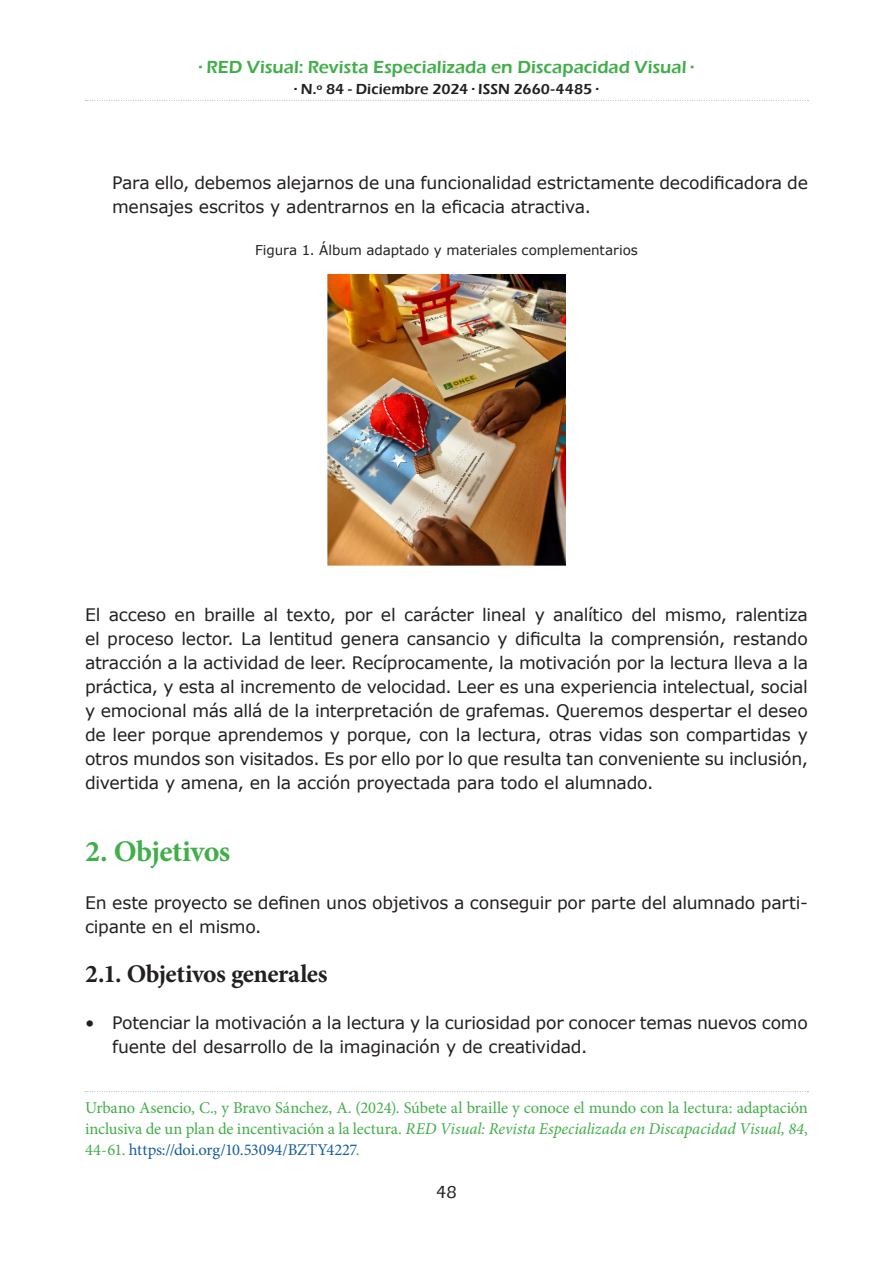
<style>
.page{position:relative;width:893px;height:1263px;background:#fff}
.page>*{position:absolute;margin:0;border:0;box-sizing:border-box;transform-origin:0 0}
.t1{font:700 30px "Minion Pro";letter-spacing:-.015em;color:#40ae49}
.t2{font:700 25.5px "Minion Pro";letter-spacing:-.02em;color:#231f20}
.t3{font:600 18px "Eras ITC";color:#40ae49}
.t4{font:500 18px "Eras ITC";color:#231f20}
.t5{font:17.25px/24px "Verdana";letter-spacing:-.015em;color:#231f20}
.t6{font:16.5px/21px "Minion Pro";letter-spacing:-.01em;color:#40ae49;text-align:justify}
.t7{font:600 15px "Eras ITC";letter-spacing:.005em;color:#231f20}
.t8{font:13.5px "Verdana";letter-spacing:-.005em;color:#231f20}
.s1{font-style:italic}
.s2{color:#175d9e}
</style>
<div class="page">
<svg style="left:86px;top:100px;width:722px;height:1px"></svg>
<img style="left:328px;top:274px;width:237px;height:292px">
<svg style="left:86px;top:1091px;width:722px;height:1px"></svg>
<p class="t3" style="left:199px;top:56px;width:496px">· RED Visual: Revista Especializada en Discapacidad Visual ·</p>
<p class="t7" style="left:295px;top:80px;width:305px">· N.º 84 - Diciembre 2024 · ISSN 2660-4485 ·</p>
<p class="t5" style="left:112px;top:171px;width:697px">Para ello, debemos alejarnos de una funcionalidad estrictamente decodificadora de mensajes escritos y adentrarnos en la eficacia atractiva.</p>
<p class="t8" style="left:255px;top:241px;width:384px">Figura 1. Álbum adaptado y materiales complementarios</p>
<p class="t5" style="left:85px;top:603px;width:724px;text-align:justify">El acceso en braille al texto, por el carácter lineal y analítico del mismo, ralentiza el proceso lector. La lentitud genera cansancio y dificulta la comprensión, restando atracción a la actividad de leer. Recíprocamente, la motivación por la lectura lleva a la práctica, y esta al incremento de velocidad. Leer es una experiencia intelectual, social y emocional más allá de la interpretación de grafemas. Queremos despertar el deseo de leer porque aprendemos y porque, con la lectura, otras vidas son compartidas y otros mundos son visitados. Es por ello por lo que resulta tan conveniente su inclusión, divertida y amena, en la acción proyectada para todo el alumnado.</p>
<h1 class="t1" style="left:85px;top:831px;width:147px">2. Objetivos</h1>
<p class="t5" style="left:85px;top:891px;width:724px">En este proyecto se definen unos objetivos a conseguir por parte del alumnado parti&shy;cipante en el mismo.</p>
<h2 class="t2" style="left:85px;top:955px;width:244px">2.1. Objetivos generales</h2>
<p class="t5" style="left:112px;top:1011px;width:697px;text-indent:-27px">• Potenciar la motivación a la lectura y la curiosidad por conocer temas nuevos como fuente del desarrollo de la imaginación y de creatividad.</p>
<p class="t6" style="left:85px;top:1098px;width:724px">Urbano Asencio, C., y Bravo Sánchez, A. (2024). Súbete al braille y conoce el mundo con la lectura: adaptación inclusiva de un plan de incentivación a la lectura. <span class="s1">RED Visual: Revista Especializada en Discapacidad Visual, 84</span>, 44-61. <span class="s2">https://doi.org/10.53094/BZTY4227</span>.</p>
<p class="t4" style="left:436px;top:1181px;width:22px">48</p>
</div>
